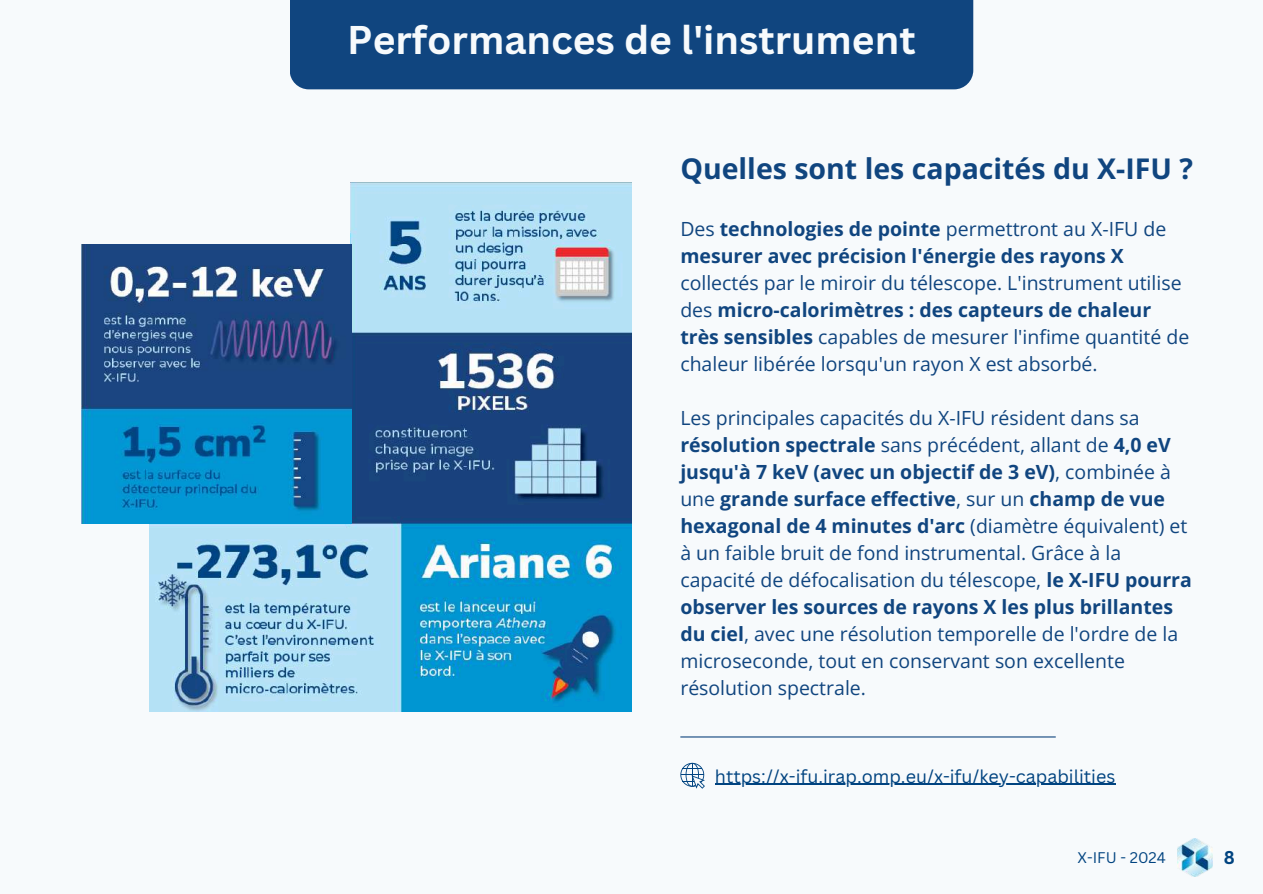
<style>
.page{position:relative;width:1263px;height:894px;background:#fff}
.page>*{position:absolute;margin:0;border:0;box-sizing:border-box;transform-origin:0 0}
.t1{font:700 39px "Canva Sans";color:#f7fafc}
.t2{font:700 28.5px "Open Sans";color:#10457f}
.t3{font:19.5px/27px "Open Sans";color:#10457f}
.t4{font:700 19.5px/27px "Open Sans";color:#10457f}
.t5{font:18px "Canva Sans";color:#004380}
.t6{font:700 18px "Canva Sans";color:#004380}
.t7{font:15px "Canva Sans";color:#004380}
.s1{font-weight:400}
.s2{font-weight:700}
</style>
<div class="page">
<div style="left:0;top:0;width:1263px;height:893px;background:#f7fafc"></div>
<div style="left:290px;top:0;width:683px;height:89px;background:#10457f"></div>
<hr style="left:680px;top:736px;width:376px;height:1px;background:#10457f">
<svg style="left:680px;top:762px;width:25px;height:26px"></svg>
<img style="left:1177px;top:838px;width:35px;height:38px">
<img style="left:150px;top:182px;width:481px;height:529px">
<div style="left:64px;top:128px;width:286px;height:394px;background:#f7fafc"></div>
<img style="left:81px;top:244px;width:270px;height:279px">
<hr style="left:715px;top:783px;width:401px;height:1px;background:#004380">
<h1 class="t1" style="left:347px;top:12px;width:570px">Performances de l'instrument</h1>
<h2 class="t2" style="left:680px;top:148px;width:514px">Quelles sont les capacités du X-IFU ?</h2>
<p class="t4" style="left:680px;top:215px;width:487px"><span class="s1">Des</span> technologies de pointe <span class="s1">permettront au X-IFU de </span>mesurer avec précision l'énergie des rayons X</p>
<p class="t3" style="left:680px;top:269px;width:510px">collectés par le miroir du télescope. L'instrument utilise des <span class="s2">micro-calorimètres : des capteurs de chaleur très sensibles</span> capables de mesurer l'infime quantité de chaleur libérée lorsqu'un rayon X est absorbé.</p>
<p class="t3" style="left:680px;top:404px;width:513px">Les principales capacités du X-IFU résident dans sa <span class="s2">résolution spectrale</span> sans précédent, allant de <span class="s2">4,0 eV jusqu'à 7 keV (avec un objectif de 3 eV)</span>, combinée à une <span class="s2">grande surface effective</span>, sur un <span class="s2">champ de vue hexagonal de 4 minutes d'arc</span> (diamètre équivalent) et à un faible bruit de fond instrumental. Grâce à la capacité de défocalisation du télescope, <span class="s2">le X-IFU pourra observer les sources de rayons X les plus brillantes du ciel</span>, avec une résolution temporelle de l'ordre de la microseconde, tout en conservant son excellente résolution spectrale.</p>
<p class="t5" style="left:715px;top:763px;width:402px">https://x-ifu.irap.omp.eu/x-ifu/key-capabilities</p>
<p class="t7" style="left:1078px;top:846px;width:90px">X-IFU - 2024</p>
<p class="t6" style="left:1224px;top:844px;width:13px">8</p>
</div>
